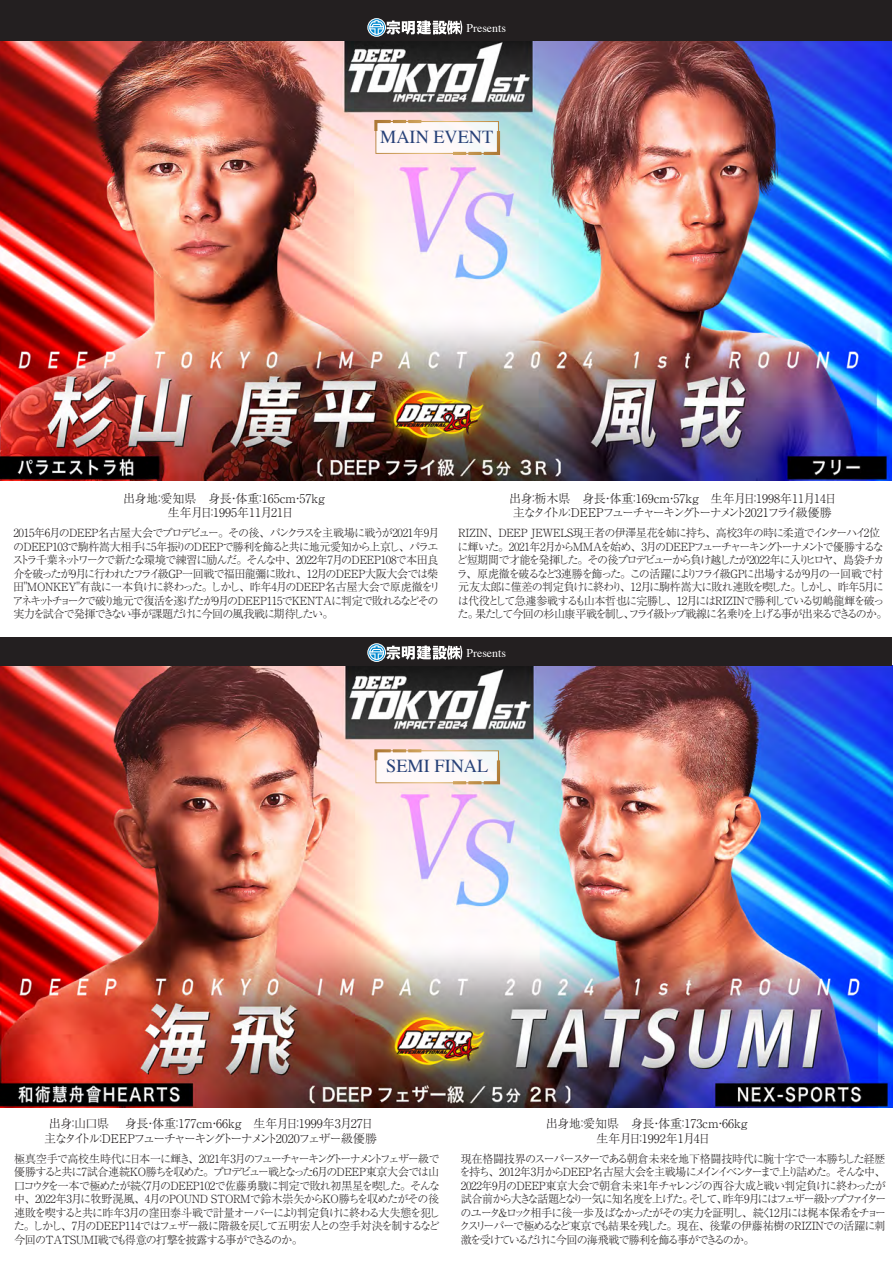
<style>
.page{position:relative;width:893px;height:1263px;background:#fff}
.page>*{position:absolute;margin:0;border:0;box-sizing:border-box;transform-origin:0 0}
.t1{font:18.3px "Times";color:#274178}
.t2{font:300 12px/14.4px "Ryumin Pro";letter-spacing:-.055em;color:#231f20;text-align:center}
.t3{font:300 12px/14.4px "Ryumin Pro";letter-spacing:-.06em;color:#231f20;text-align:center}
.t4{font:300 12px/14.4px "Ryumin Pro";color:#231f20;text-align:center}
.t5{font:300 12px/14.4px "Ryumin Pro";letter-spacing:-.02em;color:#231f20;text-align:center}
.t6{font:11.85px "Times";color:#fff}
.t7{font:300 11.25px/13.5px "Ryumin Pro";letter-spacing:-.08em;color:#231f20}
</style>
<div class="page">
<img style="left:0;top:40px;width:891px;height:441px">
<img style="left:0;top:666px;width:892px;height:442px">
<div style="left:0;top:0;width:892px;height:40px;background:#231f20"></div>
<svg style="left:367px;top:18px;width:96px;height:19px"></svg>
<svg style="left:374px;top:120px;width:126px;height:35px"></svg>
<svg style="left:374px;top:749px;width:126px;height:35px"></svg>
<div style="left:0;top:638px;width:892px;height:28px;background:#231f20"></div>
<svg style="left:367px;top:643px;width:96px;height:19px"></svg>
<p class="t6" style="left:466px;top:17px;width:41px">Presents</p>
<h1 class="t1" style="left:380px;top:119px;width:115px">MAIN EVENT</h1>
<p class="t4" style="left:123px;top:490px;width:215px">出身地：愛知県　身長・体重：165cm・57kg　生年月日：1995年11月21日</p>
<p class="t2" style="left:509px;top:490px;width:329px">出身：栃木県　身長・体重：169cm・57kg　生年月日：1998年11月14日主なタイトル：DEEPフューチャーキングトーナメント2021フライ級優勝</p>
<p class="t7" style="left:13px;top:526px;width:429px">2015年6月のDEEP名古屋大会でプロデビュー。その後、パンクラスを主戦場に戦うが2021年9月のDEEP103で駒杵嵩大相手に5年振りのDEEPで勝利を飾ると共に地元愛知から上京し、パラエストラ千葉ネットワークで新たな環境で練習に励んだ。そんな中、2022年7月のDEEP108で本田良介を破ったが9月に行われたフライ級GP一回戦で福田龍彌に敗れ、12月のDEEP大阪大会では柴田"MONKEY"有哉に一本負けに終わった。しかし、昨年4月のDEEP名古屋大会で原虎徹をリアネキットチョークで破り地元で復活を遂げたが9月のDEEP115でKENTAに判定で敗れるなどその実力を試合で発揮できない事が課題だけに今回の風我戦に期待したい。</p>
<p class="t7" style="left:456px;top:526px;width:432px">RIZIN、DEEP JEWELS現王者の伊澤星花を姉に持ち、高校3年の時に柔道でインターハイ2位に輝いた。2021年2月からMMAを始め、3月のDEEPフューチャーキングトーナメントで優勝するなど短期間で才能を発揮した。その後プロデビューから負け越したが2022年に入りヒロヤ、島袋チカラ、原虎徹を破るなど3連勝を飾った。この活躍によりフライ級GPに出場するが9月の一回戦で村元友太郎に僅差の判定負けに終わり、12月に駒杵嵩大に敗れ連敗を喫した。しかし、昨年5月には代役として急遽参戦するも山本哲也に完勝し、12月にはRIZINで勝利している切嶋龍輝を破った。果たして今回の杉山康平戦を制し、フライ級トップ戦線に名乗りを上げる事が出来るできるのか。</p>
<p class="t6" style="left:466px;top:642px;width:41px">Presents</p>
<h1 class="t1" style="left:386px;top:749px;width:104px">SEMI FINAL</h1>
<p class="t3" style="left:44px;top:1115px;width:334px">出身：山口県 　身長・体重：177cm・66kg　生年月日：1999年3月27日主なタイトル：DEEPフューチャーキングトーナメント2020フェザー級優勝</p>
<p class="t5" style="left:546px;top:1115px;width:215px">出身地：愛知県　身長・体重：173ｃｍ・66ｋｇ　生年月日：1992年1月4日</p>
<p class="t7" style="left:14px;top:1151px;width:428px;text-align:justify">極真空手で高校生時代に日本一に輝き、2021年3月のフューチャーキングトーナメントフェザー級で優勝すると共に7試合連続KO勝ちを収めた。プロデビュー戦となった6月のDEEP東京大会では山口コウタを一本で極めたが続く7月のDEEP102で佐藤勇駿に判定で敗れ初黒星を喫した。そんな中、2022年3月に牧野滉風、4月のPOUND STORMで鈴木崇矢からKO勝ちを収めたがその後連敗を喫すると共に昨年3月の窪田泰斗戦で計量オーバーにより判定負けに終わる大失態を犯した。しかし、7月のDEEP114ではフェザー級に階級を戻して五明宏人との空手対決を制するなど今回のTATSUMI戦でも得意の打撃を披露する事ができるのか。</p>
<p class="t7" style="left:459px;top:1151px;width:428px;text-align:justify">現在格闘技界のスーパースターである朝倉未来を地下格闘技時代に腕十字で一本勝ちした経歴を持ち、2012年3月からDEEP名古屋大会を主戦場にメインイベンターまで上り詰めた。そんな中、2022年9月のDEEP東京大会で朝倉未来1年チャレンジの西谷大成と戦い判定負けに終わったが試合前から大きな話題となり一気に知名度を上げた。そして、昨年9月にはフェザー級トップファイターのユータ&amp;ロック相手に後一歩及ばなかったがその実力を証明し、続く12月には梶本保希をチョークスリーパーで極めるなど東京でも結果を残した。現在、後輩の伊藤祐樹のRIZINでの活躍に刺激を受けているだけに今回の海飛戦で勝利を飾る事ができるのか。</p>
</div>
